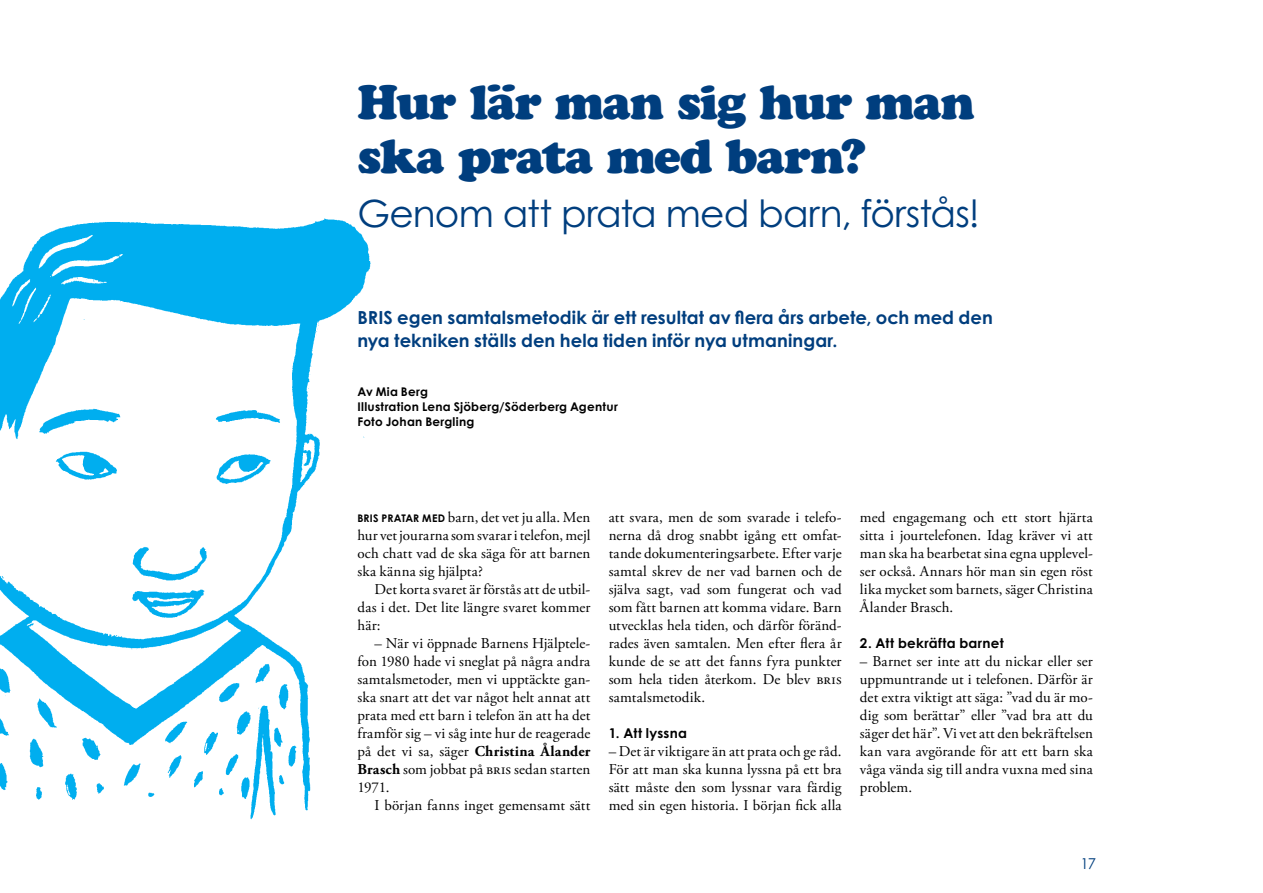
<style>
.page{position:relative;width:1263px;height:893px;background:#fff}
.page>*{position:absolute;margin:0;border:0;box-sizing:border-box;transform-origin:0 0}
.t1{font:48px/54px "Cooper Black Std";letter-spacing:-.02em;color:#003e7e}
.t2{font:37.5px "Century Gothic Std";letter-spacing:-.02em;color:#003e7e}
.t3{font:700 18px/22.5px "Century Gothic Std";letter-spacing:.005em;color:#003e7e}
.t4{font:700 18px "Century Gothic Std";color:#003e7e}
.t5{font:15px/18px "Adobe Garamond Pro";letter-spacing:.01em;color:#000;text-align:justify}
.t6{font:15px "Century Gothic Std";color:#003e7e}
.t7{font:700 13.5px "Century Gothic Std";letter-spacing:.02em;color:#000}
.t8{font:700 12px/15px "Century Gothic Std";letter-spacing:.02em;color:#000}
.s1{font-family:"Century Gothic Std";font-weight:700;font-size:10.5px}
.s2{font-weight:700}
</style>
<div class="page">
<img style="left:0;top:218px;width:371px;height:602px">
<h1 class="t1" style="left:357px;top:75px;width:619px">Hur lär man sig hur man ska prata med barn?</h1>
<h2 class="t2" style="left:357px;top:190px;width:624px">Genom att prata med barn, förstås!</h2>
<p class="t3" style="left:357px;top:306px;width:637px;text-indent:40px">egen samtalsmetodik är ett resultat av flera års arbete, och med den nya tekniken ställs den hela tiden inför nya utmaningar.</p>
<p class="t8" style="left:357px;top:384px;width:262px">Av Mia Berg<br>Illustration Lena Sjöberg/Söderberg Agentur<br>Foto Johan Bergling</p>
<p class="t4" style="left:357px;top:306px;width:10px">BRIS</p>
<p class="t5" style="left:357px;top:509px;width:234px"><span class="s1">BRIS PRATAR MED</span> barn, det vet ju alla. Men hur vet jourarna som svarar i telefon, mejl och chatt vad de ska säga för att barnen ska känna sig hjälpta?</p>
<p class="t5" style="left:357px;top:581px;width:234px;text-indent:17px">Det korta svaret är förstås att de utbil&shy;das i det. Det lite längre svaret kommer här:</p>
<p class="t5" style="left:357px;top:635px;width:234px;text-indent:17px">– När vi öppnade Barnens Hjälptele&shy;fon 1980 hade vi sneglat på några andra samtalsmetoder, men vi upptäckte gan&shy;ska snart att det var något helt annat att prata med ett barn i telefon än att ha det framför sig – vi såg inte hur de reagerade på det vi sa, säger <span class="s2">Christina Ålander Brasch</span> som jobbat på bris sedan starten 1971.</p>
<p class="t5" style="left:374px;top:797px;width:217px">I början fanns inget gemensamt sätt</p>
<p class="t5" style="left:609px;top:509px;width:234px">att svara, men de som svarade i telefo&shy;nerna då drog snabbt igång ett omfat&shy;tande dokumenteringsarbete. Efter varje samtal skrev de ner vad barnen och de själva sagt, vad som fungerat och vad som fått barnen att komma vidare. Barn utvecklas hela tiden, och därför föränd&shy;rades även samtalen. Men efter flera år kunde de se att det fanns fyra punkter som hela tiden återkom. De blev bris samtalsmetodik.</p>
<p class="t7" style="left:609px;top:725px;width:80px">1. Att lyssna</p>
<p class="t5" style="left:609px;top:743px;width:234px">– Det är viktigare än att prata och ge råd.<br>För att man ska kunna lyssna på ett bra sätt måste den som lyssnar vara färdig med sin egen historia. I början fick alla</p>
<p class="t5" style="left:860px;top:509px;width:234px">med engagemang och ett stort hjärta sitta i jourtelefonen. Idag kräver vi att man ska ha bearbetat sina egna upplevel&shy;ser också. Annars hör man sin egen röst lika mycket som barnets, säger Christina Ålander Brasch.</p>
<p class="t7" style="left:860px;top:635px;width:145px">2. Att bekräfta barnet</p>
<p class="t5" style="left:860px;top:653px;width:234px">– Barnet ser inte att du nickar eller ser uppmuntrande ut i telefonen. Därför är det extra viktigt att säga: ”vad du är mo&shy;dig som berättar” eller ”vad bra att du säger det här”. Vi vet att den bekräftelsen kan vara avgörande för att ett barn ska våga vända sig till andra vuxna med sina problem.</p>
<p class="t6" style="left:1080px;top:855px;width:17px">17</p>
</div>
